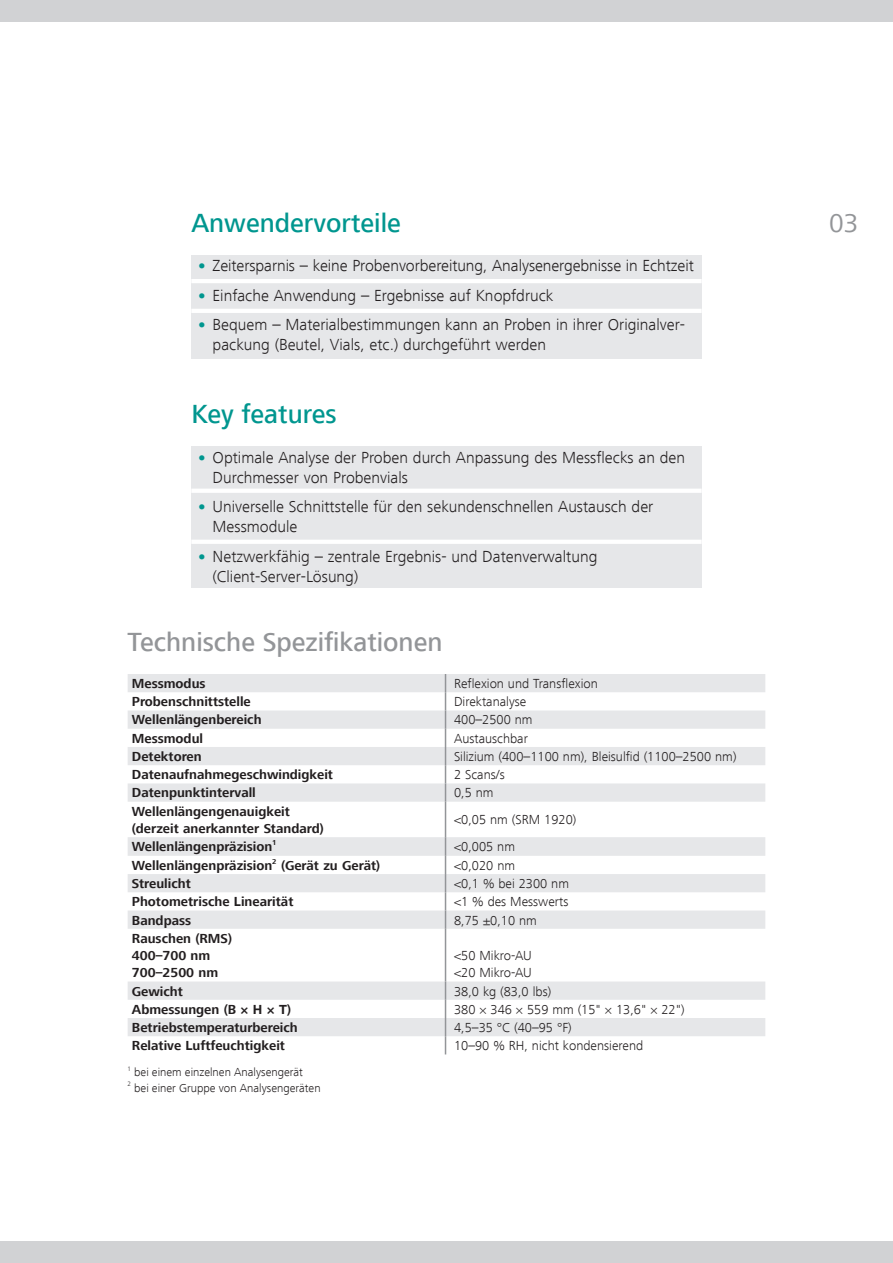
<style>
.page{position:relative;width:893px;height:1263px;background:#fff}
.page>*{position:absolute;margin:0;border:0;box-sizing:border-box;transform-origin:0 0}
.t1{font:500 27px "Frutiger Next LT";color:#00968f}
.t2{font:500 27px "Frutiger Next LT";color:#939598}
.t3{font:27px "Frutiger Next LT";color:#939598}
.t4{font:300 16.5px/20.2px "Frutiger Next LT";color:#231f20}
.t5{font:700 13.5px/17.2px "Frutiger Next LT";color:#231f20}
.t6{font:300 13.5px/17.2px "Frutiger Next LT";color:#231f20}
.t7{font:300 12px/15.8px "Frutiger Next LT";color:#231f20}
.t8{font:700 7.35px "Frutiger Next LT";color:#231f20}
.s1{font-weight:800;color:#00968f}
</style>
<div class="page">
<div style="left:0;top:0;width:893px;height:21px;background:#d1d2d4"></div>
<div style="left:0;top:1242px;width:893px;height:21px;background:#d1d2d4"></div>
<svg style="left:128px;top:674px;width:637px;height:362px"></svg>
<svg style="left:445px;top:674px;width:1px;height:128px"></svg>
<hr style="left:445px;top:802px;width:1px;height:35px;background:#939598">
<svg style="left:445px;top:837px;width:1px;height:92px"></svg>
<hr style="left:445px;top:929px;width:1px;height:52px;background:#939598">
<svg style="left:445px;top:981px;width:1px;height:73px"></svg>
<div style="left:191px;top:446px;width:511px;height:142px;background:#e6e7e9"></div>
<hr style="left:191px;top:489px;width:511px;height:4px;background:#fff">
<hr style="left:191px;top:540px;width:511px;height:4px;background:#fff">
<div style="left:191px;top:255px;width:511px;height:103px;background:#e6e7e9"></div>
<hr style="left:191px;top:279px;width:511px;height:4px;background:#fff">
<hr style="left:191px;top:309px;width:511px;height:4px;background:#fff">
<h1 class="t1" style="left:191px;top:208px;width:211px">Anwendervorteile</h1>
<p class="t4" style="left:197px;top:256px;width:498px"><span class="s1">•</span> Zeitersparnis – keine Probenvorbereitung, Analysenergebnisse in Echtzeit</p>
<p class="t4" style="left:197px;top:285px;width:358px"><span class="s1">•</span> Einfache Anwendung – Ergebnisse auf Knopfdruck</p>
<p class="t4" style="left:213px;top:314px;width:474px;text-indent:-16px"><span class="s1">•</span> Bequem – Materialbestimmungen kann an Proben in ihrer Originalver&shy;packung (Beutel, Vials, etc.) durchgeführt werden</p>
<h1 class="t1" style="left:191px;top:399px;width:147px">Key features</h1>
<p class="t4" style="left:213px;top:447px;width:474px;text-indent:-16px"><span class="s1">•</span> Optimale Analyse der Proben durch Anpassung des Messflecks an den<br>Durchmesser von Probenvials</p>
<p class="t4" style="left:213px;top:497px;width:442px;text-indent:-16px"><span class="s1">•</span> Universelle Schnittstelle für den sekundenschnellen Austausch der<br>Messmodule</p>
<p class="t4" style="left:213px;top:546px;width:386px;text-indent:-16px"><span class="s1">•</span> Netzwerkfähig – zentrale Ergebnis- und Datenverwaltung (Client-Server-Lösung)</p>
<h1 class="t2" style="left:128px;top:627px;width:316px">Technische Spezifikationen</h1>
<p class="t5" style="left:132px;top:675px;width:75px">Messmodus</p>
<p class="t6" style="left:454px;top:675px;width:145px">Reflexion und Transflexion</p>
<p class="t5" style="left:132px;top:693px;width:120px">Probenschnittstelle</p>
<p class="t6" style="left:454px;top:693px;width:74px">Direktanalyse</p>
<p class="t5" style="left:132px;top:711px;width:131px">Wellenlängenbereich</p>
<p class="t6" style="left:454px;top:711px;width:80px">400–2500 nm</p>
<p class="t5" style="left:132px;top:730px;width:73px">Messmodul</p>
<p class="t6" style="left:454px;top:730px;width:75px">Austauschbar</p>
<p class="t5" style="left:132px;top:748px;width:71px">Detektoren</p>
<p class="t6" style="left:454px;top:748px;width:284px">Silizium (400–1100 nm), Bleisulfid (1100–2500 nm)</p>
<p class="t5" style="left:132px;top:766px;width:203px">Datenaufnahmegeschwindigkeit</p>
<p class="t6" style="left:454px;top:766px;width:52px">2 Scans/s</p>
<p class="t5" style="left:132px;top:784px;width:125px">Datenpunktintervall</p>
<p class="t6" style="left:454px;top:784px;width:41px">0,5 nm</p>
<p class="t5" style="left:132px;top:802px;width:193px">Wellenlängengenauigkeit (derzeit anerkannter Standard)</p>
<p class="t6" style="left:454px;top:811px;width:124px">&lt;0,05 nm (SRM 1920)</p>
<p class="t5" style="left:132px;top:838px;width:142px">Wellenlängenpräzision</p>
<p class="t8" style="left:272px;top:839px;width:6px">1</p>
<p class="t6" style="left:454px;top:838px;width:63px">&lt;0,005 nm</p>
<p class="t5" style="left:132px;top:857px;width:250px">Wellenlängenpräzision<sup>2</sup> (Gerät zu Gerät)</p>
<p class="t6" style="left:454px;top:857px;width:63px">&lt;0,020 nm</p>
<p class="t5" style="left:132px;top:875px;width:60px">Streulicht</p>
<p class="t6" style="left:454px;top:875px;width:117px">&lt;0,1 % bei 2300 nm</p>
<p class="t5" style="left:132px;top:893px;width:163px">Photometrische Linearität</p>
<p class="t6" style="left:454px;top:893px;width:116px">&lt;1 % des Messwerts</p>
<p class="t5" style="left:132px;top:911px;width:61px">Bandpass</p>
<p class="t6" style="left:454px;top:911px;width:84px">8,75 ±0,10 nm</p>
<p class="t5" style="left:132px;top:930px;width:102px">Rauschen (RMS)<br>400–700 nm<br>700–2500 nm</p>
<p class="t6" style="left:454px;top:947px;width:79px">&lt;50 Mikro-AU &lt;20 Mikro-AU</p>
<p class="t5" style="left:132px;top:982px;width:53px">Gewicht</p>
<p class="t6" style="left:454px;top:982px;width:99px">38,0 kg (83,0 lbs)</p>
<p class="t5" style="left:132px;top:1001px;width:161px">Abmessungen (B × H × T)</p>
<p class="t6" style="left:454px;top:1001px;width:232px">380 × 346 × 559 mm (15" × 13,6" × 22")</p>
<p class="t5" style="left:132px;top:1019px;width:167px">Betriebstemperaturbereich</p>
<p class="t6" style="left:454px;top:1019px;width:119px">4,5–35 °C (40–95 °F)</p>
<p class="t5" style="left:132px;top:1037px;width:155px">Relative Luftfeuchtigkeit</p>
<p class="t6" style="left:454px;top:1037px;width:191px">10–90 % RH, nicht kondensierend</p>
<p class="t7" style="left:128px;top:1064px;width:195px"><sup>1</sup> bei einem einzelnen Analysengerät<br><sup>2</sup> bei einer Gruppe von Analysengeräten</p>
<h1 class="t3" style="left:829px;top:208px;width:31px">03</h1>
</div>
